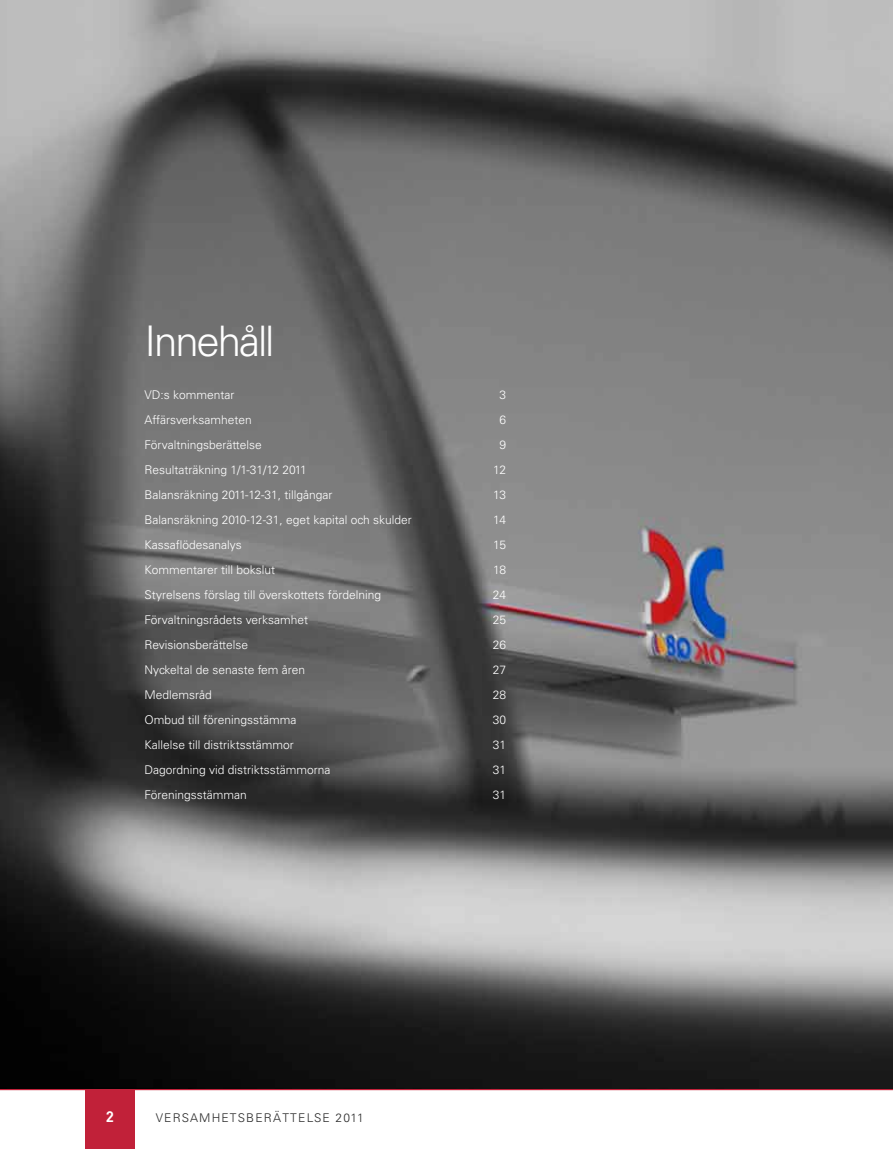
<style>
.page{position:relative;width:893px;height:1149px;background:#fff}
.page>*{position:absolute;margin:0;border:0;box-sizing:border-box;transform-origin:0 0}
.t1{font:300 42px "Univers";letter-spacing:-.05em;color:#fff}
.t2{font:700 15px "DIN";color:#fff}
.t3{font:300 12px "Univers";color:#fff}
.t4{font:300 12px "Univers";letter-spacing:.1em;color:#292929}
</style>
<div class="page">
<hr style="left:0;top:1088px;width:893px;height:1px;background:#c12139">
<div style="left:85px;top:1089px;width:49px;height:59px;background:#c12139"></div>
<img style="left:0;top:0;width:893px;height:1088px">
<h1 class="t1" style="left:145px;top:315px;width:132px">Innehåll</h1>
<p class="t3" style="left:145px;top:387px;width:92px">VD:s kommentar</p>
<p class="t3" style="left:499px;top:387px;width:8px">3</p>
<p class="t3" style="left:145px;top:412px;width:109px">Affärsverksamheten</p>
<p class="t3" style="left:499px;top:412px;width:8px">6</p>
<p class="t3" style="left:145px;top:437px;width:119px">Förvaltningsberättelse</p>
<p class="t3" style="left:499px;top:437px;width:8px">9</p>
<p class="t3" style="left:145px;top:462px;width:164px">Resultaträkning 1/1-31/12 2011</p>
<p class="t3" style="left:493px;top:462px;width:14px">12</p>
<p class="t3" style="left:145px;top:487px;width:190px">Balansräkning 2011-12-31, tillgångar</p>
<p class="t3" style="left:493px;top:487px;width:14px">13</p>
<p class="t3" style="left:145px;top:512px;width:269px">Balansräkning 2010-12-31, eget kapital och skulder</p>
<p class="t3" style="left:493px;top:512px;width:14px">14</p>
<p class="t3" style="left:145px;top:537px;width:99px">Kassaflödesanalys</p>
<p class="t3" style="left:493px;top:537px;width:14px">15</p>
<p class="t3" style="left:145px;top:562px;width:132px">Kommentarer till bokslut</p>
<p class="t3" style="left:493px;top:562px;width:14px">18</p>
<p class="t3" style="left:145px;top:587px;width:238px">Styrelsens förslag till överskottets fördelning</p>
<p class="t3" style="left:493px;top:587px;width:15px">24</p>
<p class="t3" style="left:145px;top:612px;width:165px">Förvaltningsrådets verksamhet</p>
<p class="t3" style="left:493px;top:612px;width:15px">25</p>
<p class="t3" style="left:145px;top:637px;width:105px">Revisionsberättelse</p>
<p class="t3" style="left:493px;top:637px;width:15px">26</p>
<p class="t3" style="left:145px;top:662px;width:162px">Nyckeltal de senaste fem åren</p>
<p class="t3" style="left:493px;top:662px;width:15px">27</p>
<p class="t3" style="left:145px;top:687px;width:69px">Medlemsråd</p>
<p class="t3" style="left:493px;top:687px;width:15px">28</p>
<p class="t3" style="left:145px;top:712px;width:154px">Ombud till föreningsstämma</p>
<p class="t3" style="left:493px;top:712px;width:15px">30</p>
<p class="t3" style="left:145px;top:737px;width:151px">Kallelse till distriktsstämmor</p>
<p class="t3" style="left:493px;top:737px;width:15px">31</p>
<p class="t3" style="left:145px;top:762px;width:188px">Dagordning vid distriktsstämmorna</p>
<p class="t3" style="left:493px;top:762px;width:15px">31</p>
<p class="t3" style="left:145px;top:787px;width:104px">Föreningsstämman</p>
<p class="t3" style="left:493px;top:787px;width:15px">31</p>
<p class="t2" style="left:106px;top:1106px;width:10px">2</p>
<p class="t4" style="left:156px;top:1109px;width:209px">VERSAMHETSBERÄTTELSE 2011</p>
</div>
